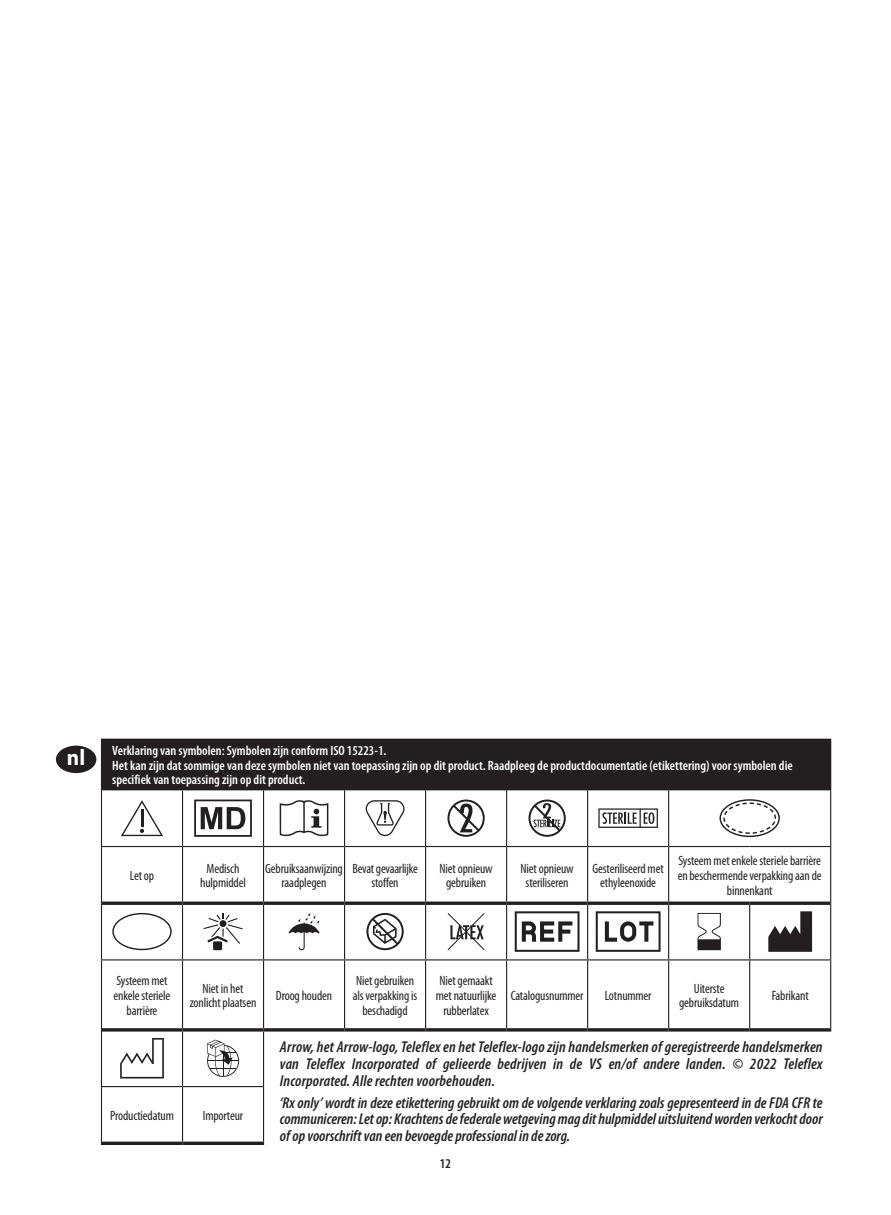
<style>
.page{position:relative;width:891px;height:1215px;background:#fff}
.page>*{position:absolute;margin:0;border:0;box-sizing:border-box;transform-origin:0 0}
.t1{font:700 22.5px "Myriad Pro";color:#fff;scale:.95 1}
.t2{font:italic 600 condensed 15.75px/16.9px "Myriad Pro";color:#231f20;text-align:justify}
.t3{font:condensed 13.5px/14.6px "Myriad Pro";letter-spacing:-.01em;color:#231f20;text-align:center}
.t4{font:600 condensed 13.5px/14.6px "Myriad Pro";color:#fff}
.t5{font:600 condensed 13.5px "Myriad Pro";color:#231f20}
</style>
<div class="page">
<div style="left:56px;top:746px;width:40px;height:27px;background:#231f20;border-radius:50%"></div>
<div style="left:102px;top:739px;width:729px;height:51px;background:#231f20"></div>
<hr style="left:101px;top:847px;width:1px;height:56px;background:#231f20">
<hr style="left:182px;top:847px;width:1px;height:55px;background:#231f20">
<hr style="left:263px;top:847px;width:1px;height:55px;background:#231f20">
<hr style="left:344px;top:905px;width:1px;height:54px;background:#231f20">
<hr style="left:425px;top:905px;width:1px;height:54px;background:#231f20">
<hr style="left:182px;top:960px;width:1px;height:68px;background:#231f20">
<hr style="left:264px;top:959px;width:81px;height:1px;background:#231f20">
<hr style="left:263px;top:960px;width:1px;height:68px;background:#231f20">
<hr style="left:101px;top:739px;width:82px;height:1px;background:#231f20">
<hr style="left:101px;top:740px;width:1px;height:49px;background:#231f20">
<hr style="left:101px;top:789px;width:82px;height:1px;background:#231f20">
<hr style="left:101px;top:790px;width:1px;height:56px;background:#231f20">
<hr style="left:101px;top:846px;width:82px;height:1px;background:#231f20">
<hr style="left:183px;top:846px;width:81px;height:1px;background:#231f20">
<hr style="left:182px;top:790px;width:1px;height:56px;background:#231f20">
<hr style="left:263px;top:790px;width:1px;height:56px;background:#231f20">
<hr style="left:264px;top:846px;width:81px;height:1px;background:#231f20">
<hr style="left:345px;top:846px;width:81px;height:1px;background:#231f20">
<hr style="left:344px;top:790px;width:1px;height:56px;background:#231f20">
<hr style="left:425px;top:790px;width:1px;height:56px;background:#231f20">
<hr style="left:506px;top:790px;width:1px;height:56px;background:#231f20">
<hr style="left:587px;top:790px;width:1px;height:56px;background:#231f20">
<hr style="left:668px;top:790px;width:1px;height:56px;background:#231f20">
<hr style="left:830px;top:790px;width:1px;height:56px;background:#231f20">
<hr style="left:101px;top:903px;width:1px;height:56px;background:#231f20">
<hr style="left:182px;top:905px;width:1px;height:54px;background:#231f20">
<hr style="left:263px;top:905px;width:1px;height:54px;background:#231f20">
<hr style="left:101px;top:959px;width:82px;height:1px;background:#231f20">
<hr style="left:183px;top:959px;width:81px;height:1px;background:#231f20">
<hr style="left:183px;top:902px;width:81px;height:3px;background:#231f20">
<hr style="left:264px;top:902px;width:81px;height:3px;background:#231f20">
<hr style="left:345px;top:902px;width:81px;height:3px;background:#231f20">
<hr style="left:344px;top:847px;width:1px;height:55px;background:#231f20">
<hr style="left:426px;top:846px;width:81px;height:1px;background:#231f20">
<hr style="left:425px;top:847px;width:1px;height:55px;background:#231f20">
<hr style="left:588px;top:846px;width:81px;height:1px;background:#231f20">
<hr style="left:669px;top:846px;width:81px;height:1px;background:#231f20">
<hr style="left:750px;top:846px;width:81px;height:1px;background:#231f20">
<hr style="left:830px;top:847px;width:1px;height:56px;background:#231f20">
<hr style="left:101px;top:960px;width:1px;height:70px;background:#231f20">
<hr style="left:426px;top:902px;width:81px;height:3px;background:#231f20">
<hr style="left:506px;top:905px;width:1px;height:54px;background:#231f20">
<hr style="left:507px;top:902px;width:81px;height:3px;background:#231f20">
<hr style="left:506px;top:847px;width:1px;height:55px;background:#231f20">
<hr style="left:507px;top:846px;width:81px;height:1px;background:#231f20">
<hr style="left:587px;top:847px;width:1px;height:55px;background:#231f20">
<hr style="left:668px;top:847px;width:1px;height:55px;background:#231f20">
<hr style="left:263px;top:1032px;width:1px;height:54px;background:#231f20">
<hr style="left:183px;top:1086px;width:81px;height:1px;background:#231f20">
<hr style="left:263px;top:1087px;width:1px;height:55px;background:#231f20">
<svg style="left:426px;top:1028px;width:81px;height:4px"></svg>
<hr style="left:345px;top:959px;width:81px;height:1px;background:#231f20">
<hr style="left:344px;top:960px;width:1px;height:68px;background:#231f20">
<hr style="left:426px;top:959px;width:81px;height:1px;background:#231f20">
<hr style="left:425px;top:960px;width:1px;height:68px;background:#231f20">
<hr style="left:507px;top:959px;width:81px;height:1px;background:#231f20">
<hr style="left:506px;top:960px;width:1px;height:68px;background:#231f20">
<hr style="left:587px;top:960px;width:1px;height:68px;background:#231f20">
<hr style="left:668px;top:960px;width:1px;height:68px;background:#231f20">
<hr style="left:749px;top:960px;width:1px;height:68px;background:#231f20">
<hr style="left:830px;top:960px;width:1px;height:68px;background:#231f20">
<hr style="left:101px;top:1087px;width:1px;height:55px;background:#231f20">
<hr style="left:182px;top:1087px;width:1px;height:55px;background:#231f20">
<hr style="left:587px;top:905px;width:1px;height:54px;background:#231f20">
<hr style="left:668px;top:905px;width:1px;height:54px;background:#231f20">
<hr style="left:749px;top:905px;width:1px;height:54px;background:#231f20">
<hr style="left:830px;top:903px;width:1px;height:56px;background:#231f20">
<hr style="left:588px;top:959px;width:81px;height:1px;background:#231f20">
<hr style="left:669px;top:959px;width:81px;height:1px;background:#231f20">
<hr style="left:750px;top:959px;width:81px;height:1px;background:#231f20">
<hr style="left:101px;top:1030px;width:1px;height:56px;background:#231f20">
<hr style="left:182px;top:1032px;width:1px;height:54px;background:#231f20">
<hr style="left:101px;top:1086px;width:82px;height:1px;background:#231f20">
<hr style="left:588px;top:902px;width:81px;height:3px;background:#231f20">
<hr style="left:669px;top:902px;width:81px;height:3px;background:#231f20">
<hr style="left:750px;top:902px;width:80px;height:3px;background:#231f20">
<svg style="left:102px;top:1028px;width:81px;height:4px"></svg>
<svg style="left:183px;top:1028px;width:81px;height:4px"></svg>
<svg style="left:507px;top:1028px;width:81px;height:4px"></svg>
<svg style="left:588px;top:1028px;width:81px;height:4px"></svg>
<svg style="left:669px;top:1028px;width:81px;height:4px"></svg>
<hr style="left:102px;top:902px;width:81px;height:3px;background:#231f20">
<svg style="left:750px;top:1028px;width:81px;height:4px"></svg>
<hr style="left:101px;top:1142px;width:82px;height:3px;background:#231f20">
<hr style="left:183px;top:1142px;width:81px;height:3px;background:#231f20">
<svg style="left:264px;top:1028px;width:81px;height:4px"></svg>
<svg style="left:345px;top:1028px;width:81px;height:4px"></svg>
<svg style="left:121px;top:800px;width:42px;height:36px"></svg>
<svg style="left:194px;top:800px;width:58px;height:37px"></svg>
<svg style="left:280px;top:800px;width:48px;height:37px"></svg>
<svg style="left:366px;top:800px;width:39px;height:36px"></svg>
<svg style="left:447px;top:800px;width:38px;height:37px"></svg>
<svg style="left:529px;top:800px;width:37px;height:37px"></svg>
<svg style="left:598px;top:808px;width:60px;height:20px"></svg>
<svg style="left:720px;top:799px;width:60px;height:38px"></svg>
<svg style="left:112px;top:913px;width:60px;height:37px"></svg>
<div style="left:213px;top:941px;width:9px;height:9px;background:#231f20"></div>
<svg style="left:203px;top:913px;width:40px;height:31px"></svg>
<div style="left:220px;top:920px;width:6px;height:7px;background:#231f20;border-radius:50%"></div>
<svg style="left:288px;top:913px;width:32px;height:37px"></svg>
<svg style="left:366px;top:913px;width:38px;height:37px"></svg>
<svg style="left:448px;top:913px;width:37px;height:37px"></svg>
<svg style="left:515px;top:911px;width:65px;height:41px"></svg>
<svg style="left:596px;top:911px;width:65px;height:41px"></svg>
<svg style="left:697px;top:913px;width:24px;height:37px"></svg>
<svg style="left:768px;top:911px;width:44px;height:41px"></svg>
<svg style="left:120px;top:1038px;width:44px;height:41px"></svg>
<svg style="left:207px;top:1040px;width:32px;height:37px"></svg>
<h1 class="t1" style="left:67px;top:745px;width:21px">nl</h1>
<p class="t4" style="left:112px;top:743px;width:682px">Verklaring van symbolen: Symbolen zijn conform ISO 15223-1.<br>Het kan zijn dat sommige van deze symbolen niet van toepassing zijn op dit product. Raadpleeg de productdocumentatie (etikettering) voor symbolen die specifiek van toepassing zijn op dit product.</p>
<p class="t3" style="left:130px;top:868px;width:26px">Let op</p>
<p class="t3" style="left:200px;top:861px;width:47px">Medisch hulpmiddel</p>
<p class="t3" style="left:265px;top:861px;width:79px">Gebruiksaanwijzing raadplegen</p>
<p class="t3" style="left:352px;top:861px;width:67px">Bevat gevaarlijke stoffen</p>
<p class="t3" style="left:440px;top:861px;width:55px">Niet opnieuw gebruiken</p>
<p class="t3" style="left:521px;top:861px;width:55px">Niet opnieuw steriliseren</p>
<p class="t3" style="left:593px;top:861px;width:73px">Gesteriliseerd met ethyleenoxide</p>
<p class="t3" style="left:678px;top:853px;width:146px">Systeem met enkele steriele barrière en beschermende verpakking aan de binnenkant</p>
<p class="t3" style="left:114px;top:973px;width:58px">Systeem met enkele steriele barrière</p>
<p class="t3" style="left:190px;top:981px;width:68px">Niet in het zonlicht plaatsen</p>
<p class="t3" style="left:276px;top:988px;width:58px">Droog houden</p>
<p class="t3" style="left:353px;top:973px;width:66px">Niet gebruiken als verpakking is beschadigd</p>
<p class="t3" style="left:436px;top:973px;width:62px">Niet gemaakt met natuurlijke rubberlatex</p>
<p class="t3" style="left:511px;top:988px;width:74px">Catalogusnummer</p>
<p class="t3" style="left:605px;top:988px;width:48px">Lotnummer</p>
<p class="t3" style="left:679px;top:981px;width:62px">Uiterste gebruiksdatum</p>
<p class="t3" style="left:772px;top:988px;width:39px">Fabrikant</p>
<p class="t3" style="left:110px;top:1108px;width:65px">Productiedatum</p>
<p class="t3" style="left:203px;top:1108px;width:42px">Importeur</p>
<p class="t2" style="left:280px;top:1039px;width:544px">Arrow, het Arrow-logo, Teleflex en het Teleflex-logo zijn handelsmerken of geregistreerde handelsmerken van Teleflex Incorporated of gelieerde bedrijven in de VS en/of andere landen. © 2022 Teleflex Incorporated. Alle rechten voorbehouden.</p>
<p class="t2" style="left:280px;top:1094px;width:544px">‘Rx only’ wordt in deze etikettering gebruikt om de volgende verklaring zoals gepresenteerd in de FDA CFR te communiceren: Let op: Krachtens de federale wetgeving mag dit hulpmiddel uitsluitend worden verkocht door of op voorschrift van een bevoegde professional in de zorg.</p>
<p class="t5" style="left:440px;top:1156px;width:13px">12</p>
</div>
